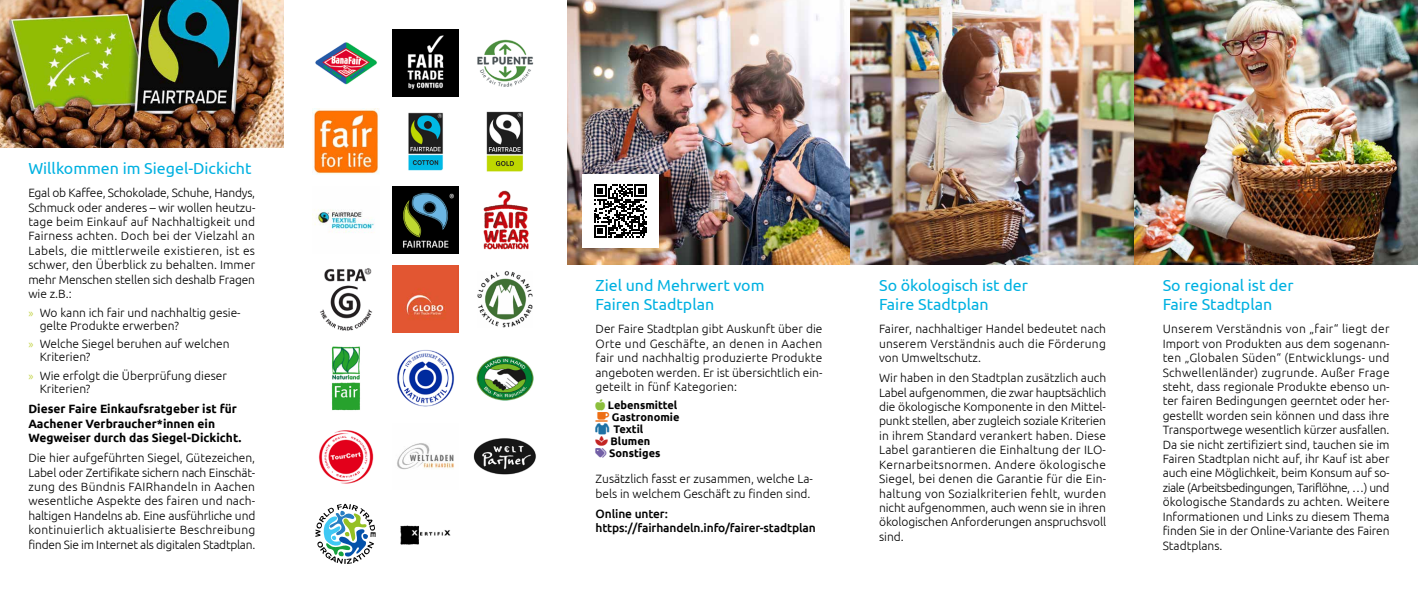
<style>
.page{position:relative;width:1418px;height:596px;background:#fff}
.page>*{position:absolute;margin:0;border:0;box-sizing:border-box;transform-origin:0 0}
.t1{font:16px/19.2px "Ubuntu";color:#00b1e1}
.t2{font:300 12px/14.4px "Ubuntu";color:#000;text-align:justify}
.t3{font:700 12px/14.4px "Ubuntu";color:#000}
.t4{font:500 12px/14.4px "Ubuntu";letter-spacing:-.01em;color:#000}
.t5{font:700 11px/12px "Ubuntu";color:#000;text-align:center}
.s1{font-family:"Myriad Pro";font-weight:400;color:#c2d346}
.s2{color:#1d71a4}
</style>
<div class="page">
<img style="left:0;top:0;width:283px;height:147px">
<img style="left:315px;top:42px;width:62px;height:43px">
<img style="left:392px;top:29px;width:67px;height:67px">
<img style="left:477px;top:39px;width:57px;height:48px">
<img style="left:312px;top:108px;width:67px;height:66px">
<img style="left:408px;top:112px;width:35px;height:59px">
<img style="left:486px;top:111px;width:37px;height:61px">
<img style="left:312px;top:209px;width:63px;height:24px">
<img style="left:392px;top:187px;width:67px;height:66px">
<img style="left:483px;top:190px;width:46px;height:60px">
<img style="left:320px;top:268px;width:52px;height:63px">
<img style="left:392px;top:265px;width:67px;height:67px">
<img style="left:477px;top:271px;width:56px;height:57px">
<img style="left:331px;top:346px;width:29px;height:65px">
<img style="left:397px;top:350px;width:58px;height:57px">
<img style="left:476px;top:355px;width:58px;height:46px">
<img style="left:318px;top:430px;width:56px;height:54px">
<img style="left:397px;top:443px;width:57px;height:27px">
<img style="left:473px;top:438px;width:63px;height:37px">
<svg style="left:315px;top:503px;width:60px;height:60px"></svg>
<img style="left:400px;top:525px;width:51px;height:20px">
<img style="left:567px;top:0;width:850px;height:264px">
<div style="left:582px;top:174px;width:76px;height:74px;background:#fff"></div>
<svg style="left:594px;top:184px;width:53px;height:54px"></svg>
<h1 class="t1" style="left:28px;top:158px;width:225px">Willkommen im Siegel-Dickicht</h1>
<p class="t2" style="left:28px;top:185px;width:228px">Egal ob Kaffee, Schokolade, Schuhe, Handys, Schmuck oder anderes – wir wollen heutzu&shy;tage beim Einkauf auf Nachhaltigkeit und Fairness achten. Doch bei der Vielzahl an Labels, die mittlerweile existieren, ist es schwer, den Überblick zu behalten. Immer mehr Menschen stellen sich deshalb Fragen wie z.B.:</p>
<p class="t2" style="left:40px;top:305px;width:202px;line-height:13px;text-indent:-11px"><span class="s1">»</span> Wo kann ich fair und nachhaltig gesie&shy;gelte Produkte erwerben?</p>
<p class="t2" style="left:40px;top:337px;width:191px;line-height:13px;text-indent:-11px"><span class="s1">»</span> Welche Siegel beruhen auf welchen<br>Kriterien?</p>
<p class="t2" style="left:40px;top:369px;width:189px;line-height:13px;text-indent:-11px"><span class="s1">»</span> Wie erfolgt die Überprüfung dieser<br>Kriterien?</p>
<p class="t3" style="left:28px;top:401px;width:215px">Dieser Faire Einkaufsratgeber ist für<br>Aachener Verbraucher*innen ein<br>Wegweiser durch das Siegel-Dickicht.</p>
<p class="t2" style="left:28px;top:450px;width:228px">Die hier aufgeführten Siegel, Gütezeichen, Label oder Zertifikate sichern nach Einschät&shy;zung des Bündnis FAIRhandeln in Aachen wesentliche Aspekte des fairen und nach&shy;haltigen Handelns ab. Eine ausführliche und kontinuierlich aktualisierte Beschreibung finden Sie im Internet als digitalen Stadtplan.</p>
<h1 class="t1" style="left:595px;top:275px;width:170px">Ziel und Mehrwert vom<br>Fairen Stadtplan</h1>
<p class="t2" style="left:595px;top:321px;width:228px">Der Faire Stadtplan gibt Auskunft über die Orte und Geschäfte, an denen in Aachen fair und nachhaltig produzierte Produkte angeboten werden. Er ist übersichtlich ein&shy;geteilt in fünf Kategorien:</p>
<p class="t5" style="left:608px;top:398px;width:73px">Lebensmittel<br>Gastronomie</p>
<p class="t5" style="left:609px;top:422px;width:53px;text-align:left;text-indent:-14px"><span class="s2">★</span> Textil<br>Blumen<br>Sonstiges</p>
<p class="t2" style="left:595px;top:471px;width:219px">Zusätzlich fasst er zusammen, welche La&shy;bels in welchem Geschäft zu finden sind.</p>
<p class="t4" style="left:595px;top:505px;width:222px">Online unter: https://fairhandeln.info/fairer-stadtplan</p>
<h1 class="t1" style="left:879px;top:275px;width:150px">So ökologisch ist der<br>Faire Stadtplan</h1>
<p class="t2" style="left:879px;top:321px;width:228px">Fairer, nachhaltiger Handel bedeutet nach unserem Verständnis auch die Förderung von Umweltschutz.</p>
<p class="t2" style="left:879px;top:370px;width:228px">Wir haben in den Stadtplan zusätzlich auch Label aufgenommen, die zwar hauptsächlich die ökologische Komponente in den Mittel&shy;punkt stellen, aber zugleich soziale Kriterien in ihrem Standard verankert haben. Diese Label garantieren die Einhaltung der ILO-Kernarbeitsnormen. Andere ökologische Siegel, bei denen die Garantie für die Ein&shy;haltung von Sozialkriterien fehlt, wurden nicht aufgenommen, auch wenn sie in ihren ökologischen Anforderungen anspruchsvoll sind.</p>
<h1 class="t1" style="left:1162px;top:275px;width:132px">So regional ist der<br>Faire Stadtplan</h1>
<p class="t2" style="left:1162px;top:321px;width:228px">Unserem Verständnis von „fair“ liegt der Import von Produkten aus dem sogenann&shy;ten „Globalen Süden“ (Entwicklungs- und Schwellenländer) zugrunde. Außer Frage steht, dass regionale Produkte ebenso un&shy;ter fairen Bedingungen geerntet oder her&shy;gestellt worden sein können und dass ihre Transportwege wesentlich kürzer ausfallen.<br>Da sie nicht zertifiziert sind, tauchen sie im Fairen Stadtplan nicht auf, ihr Kauf ist aber auch eine Möglichkeit, beim Konsum auf so&shy;ziale (Arbeitsbedingungen, Tariflöhne, …) und ökologische Standards zu achten. Weitere Informationen und Links zu diesem Thema finden Sie in der Online-Variante des Fairen Stadtplans.</p>
</div>
